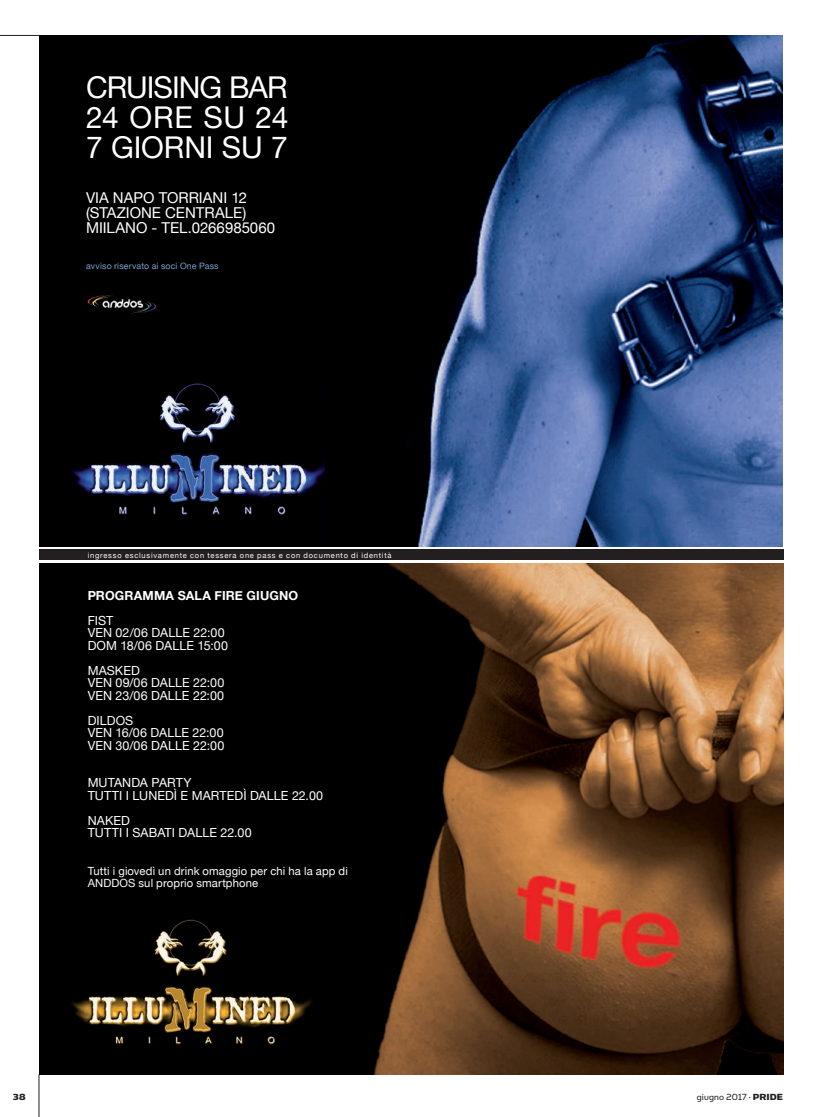
<style>
.page{position:relative;width:815px;height:1117px;background:#fff}
.page>*{position:absolute;margin:0;border:0;box-sizing:border-box;transform-origin:0 0}
.t1{font:30px "Helvetica Neue";letter-spacing:-.015em;color:#fff}
.t2{font:30px "Helvetica Neue";letter-spacing:-.035em;color:#fff}
.t3{font:15px "Helvetica Neue";color:#fff}
.t4{font:12.5px "Helvetica Neue";letter-spacing:.005em;color:#fff}
.t5{font:700 12.5px "Helvetica Neue";letter-spacing:.01em;color:#fff}
.t6{font:11.25px/12.5px "Helvetica Neue";letter-spacing:.01em;color:#fff}
.t7{font:10px "Simian Text Orangutan";letter-spacing:.015em;color:#231f20}
.t8{font:10px "Simian Text Chimpanzee";color:#231f20}
.t9{font:8.75px "Helvetica Neue";letter-spacing:.02em;color:#7e9ed2}
.t10{font:7.5px "Helvetica Neue";letter-spacing:.105em;color:#fff}
.s1{font-family:"Simian Text Chimpanzee"}
</style>
<div class="page">
<hr style="left:39px;top:1074px;width:1px;height:42px;background:#231f20">
<hr style="left:0;top:35px;width:39px;height:1px;background:#231f20">
<img style="left:39px;top:36px;width:744px;height:510px">
<img style="left:40px;top:563px;width:743px;height:511px">
<div style="left:39px;top:549px;width:744px;height:11px;background:#231f20"></div>
<img style="left:75px;top:286px;width:93px;height:37px">
<p class="t2" style="left:86px;top:62px;width:203px">CRUISING BAR</p>
<p class="t1" style="left:86px;top:92px;width:204px">24 ORE SU 24</p>
<p class="t1" style="left:86px;top:122px;width:203px">7 GIORNI SU 7</p>
<p class="t3" style="left:86px;top:185px;width:163px">VIA NAPO TORRIANI 12</p>
<p class="t3" style="left:86px;top:200px;width:162px">(STAZIONE CENTRALE)</p>
<p class="t3" style="left:86px;top:215px;width:191px">MIILANO - TEL.0266985060</p>
<p class="t9" style="left:86px;top:258px;width:134px">avviso riservato ai soci One Pass</p>
<p class="t10" style="left:88px;top:548px;width:305px">ingresso esclusivamente con tessera one pass e con documento di identità</p>
<p class="t5" style="left:88px;top:583px;width:212px">PROGRAMMA SALA FIRE GIUGNO</p>
<p class="t4" style="left:88px;top:609px;width:27px">FIST</p>
<p class="t4" style="left:88px;top:622px;width:138px">VEN 02/06 DALLE 22:00</p>
<p class="t4" style="left:88px;top:634px;width:142px">DOM 18/06 DALLE 15:00</p>
<p class="t4" style="left:88px;top:659px;width:54px">MASKED</p>
<p class="t4" style="left:88px;top:672px;width:138px">VEN 09/06 DALLE 22:00</p>
<p class="t4" style="left:88px;top:684px;width:138px">VEN 23/06 DALLE 22:00</p>
<p class="t4" style="left:88px;top:709px;width:47px">DILDOS</p>
<p class="t4" style="left:88px;top:722px;width:138px">VEN 16/06 DALLE 22:00</p>
<p class="t4" style="left:88px;top:734px;width:138px">VEN 30/06 DALLE 22:00</p>
<p class="t4" style="left:88px;top:772px;width:106px">MUTANDA PARTY</p>
<p class="t4" style="left:88px;top:784px;width:237px">TUTTI I LUNEDÌ E MARTEDÌ DALLE 22.00</p>
<p class="t4" style="left:88px;top:809px;width:44px">NAKED</p>
<p class="t4" style="left:88px;top:822px;width:166px">TUTTI I SABATI DALLE 22.00</p>
<p class="t6" style="left:88px;top:863px;width:262px">Tutti i giovedì un drink omaggio per chi ha la app di<br>ANDDOS sul proprio smartphone</p>
<p class="t8" style="left:13px;top:1090px;width:14px">38</p>
<p class="t7" style="left:697px;top:1090px;width:88px">giugno 2017 · <span class="s1">PRIDE</span></p>
</div>
